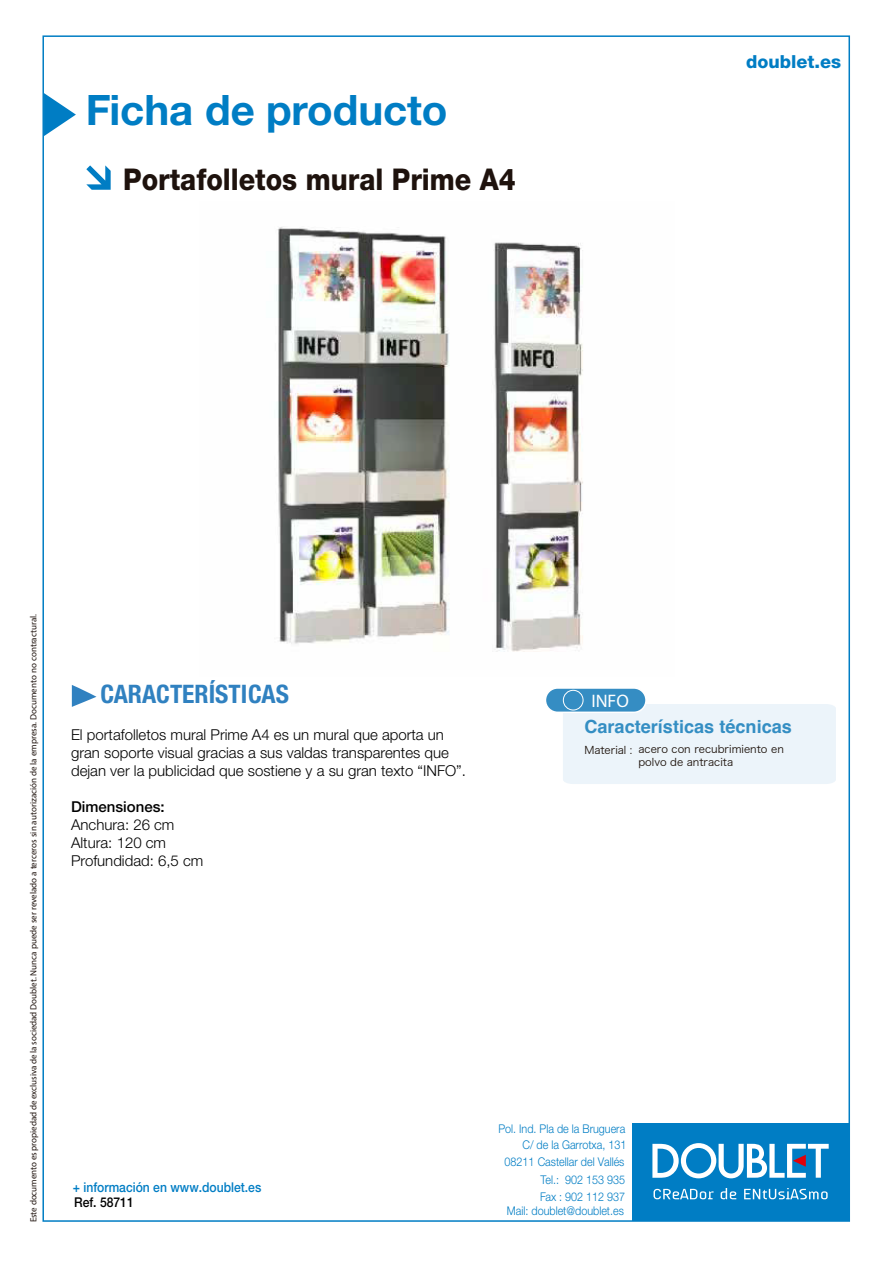
<style>
.page{position:relative;width:893px;height:1263px;background:#fff}
.page>*{position:absolute;margin:0;border:0;box-sizing:border-box;transform-origin:0 0}
.t1{font:700 42px "Helvetica Neue LT Std";letter-spacing:-.005em;color:#007dc4}
.t2{font:800 30px "Helvetica Neue LT Std";color:#1e120d;scale:.9 1}
.t3{font:700 condensed 25.5px "Helvetica Neue";color:#3081c0}
.t4{font:700 18.15px "Helvetica";color:#348ec3}
.t5{font:18.15px "Myriad Pro";color:#fff}
.t6{font:800 18px "Helvetica Neue LT Std";color:#007dc4}
.t7{font:300 15px/18px "Helvetica Neue LT Std";color:#000}
.t8{font:500 15px "Helvetica Neue LT Std";color:#000}
.t9{font:500 13.5px "Helvetica Neue LT Std";color:#007dc4;scale:.9 1}
.t10{font:500 13.5px "Helvetica Neue LT Std";color:#000;scale:.9 1}
.t11{font:300 12px/17.2px "Helvetica Neue LT Std";color:#007dc4;text-align:justify;scale:.9 1}
.t12{font:10.65px/12.8px "Hira Kaku Pro N W3";color:#1d120b;text-align:center}
.t13{font:9px "Myriad Pro";color:#1e120d}
</style>
<div class="page">
<svg style="left:45px;top:94px;width:31px;height:42px"></svg>
<svg style="left:86px;top:165px;width:25px;height:25px"></svg>
<div style="left:632px;top:1123px;width:217px;height:98px;background:#007dc4"></div>
<svg style="left:652px;top:1143px;width:177px;height:35px"></svg>
<svg style="left:653px;top:1189px;width:61px;height:10px"></svg>
<svg style="left:721px;top:1188px;width:15px;height:11px"></svg>
<svg style="left:744px;top:1188px;width:84px;height:11px"></svg>
<div style="left:563px;top:704px;width:273px;height:80px;background:#ecf4fa"></div>
<div style="left:545px;top:688px;width:101px;height:24px;background:#358dc3;border-radius:12px"></div>
<div style="left:545px;top:687px;width:102px;height:26px;border:2px solid #fff;border-radius:12px"></div>
<div style="left:563px;top:690px;width:20px;height:20px;border:1px solid #fff;border-radius:50%"></div>
<svg style="left:72px;top:685px;width:24px;height:22px"></svg>
<img style="left:276px;top:227px;width:307px;height:425px">
<h1 class="t1" style="left:86px;top:84px;width:363px">Ficha de producto</h1>
<h2 class="t2" style="left:123px;top:161px;width:438px">Portafolletos mural Prime A4</h2>
<p class="t6" style="left:746px;top:51px;width:97px">doublet.es</p>
<p class="t13" style="left:28px;top:1222px;width:610px;rotate:-90deg">Este documento es propiedad de exclusiva de la sociedad Doublet. Nunca puede ser revelado a terceros sin autorización de la empresa. Documento no contractural.</p>
<h3 class="t3" style="left:101px;top:679px;width:190px">CARACTERÍSTICAS</h3>
<p class="t7" style="left:71px;top:725px;width:396px">El portafolletos mural Prime A4 es un mural que aporta un gran soporte visual gracias a sus valdas transparentes que dejan ver la publicidad que sostiene y a su gran texto “INFO”.</p>
<p class="t8" style="left:71px;top:798px;width:95px">Dimensiones:</p>
<p class="t7" style="left:71px;top:815px;width:134px">Anchura: 26 cm<br>Altura: 120 cm<br>Profundidad: 6,5 cm</p>
<p class="t9" style="left:73px;top:1179px;width:211px">+ información en www.doublet.es</p>
<p class="t10" style="left:74px;top:1194px;width:68px">Ref. 58711</p>
<p class="t5" style="left:591px;top:690px;width:39px">INFO</p>
<p class="t4" style="left:584px;top:715px;width:209px">Características técnicas</p>
<p class="t12" style="left:584px;top:742px;width:201px">Material : acero con recubrimiento en polvo de antracita</p>
<p class="t11" style="left:498px;top:1119px;width:142px">Pol. Ind. Pla de la Bruguera</p>
<p class="t11" style="left:540px;top:1153px;width:96px;text-indent:-35px">08211 Castellar del Vallés Tel.: 902 153 935<br>Fax : 902 112 937</p>
<p class="t11" style="left:507px;top:1202px;width:132px">Mail: doublet@doublet.es</p>
<p class="t11" style="left:522px;top:1136px;width:117px">C/ de la Garrotxa, 131</p>
</div>
